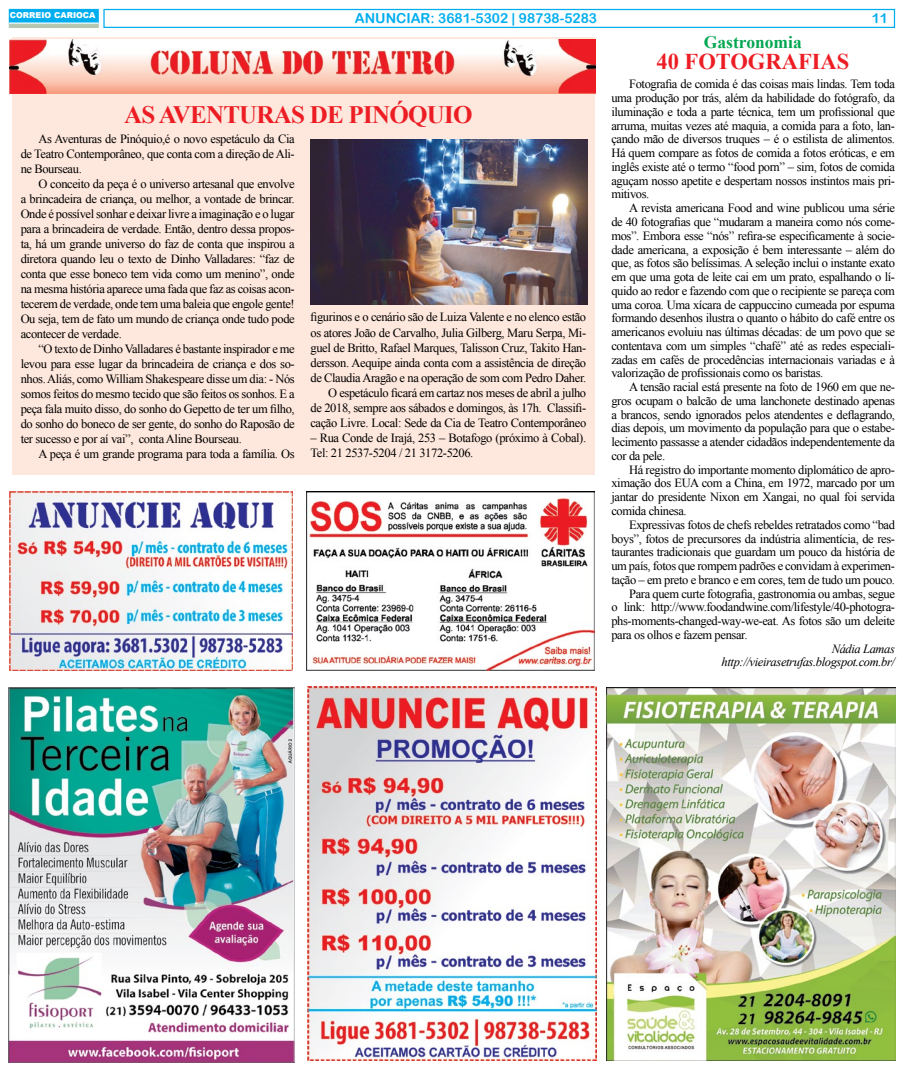
<style>
.page{position:relative;width:904px;height:1071px;background:#fff}
.page>*{position:absolute;margin:0;border:0;box-sizing:border-box;transform-origin:0 0}
.t1{font:700 25px "Times New Roman";letter-spacing:-.03em;color:#ed1d24}
.t2{font:700 22.5px "Times New Roman";color:#ed1d24}
.t3{font:700 17.5px "Times New Roman";color:#00a651}
.t4{font:13.75px "Arial Rounded MT Bold";color:#00aeef}
.t5{font:12.5px/13.8px "Times New Roman";letter-spacing:-.03em;color:#000;text-align:justify}
.t6{font:italic 12.5px/13.8px "Times New Roman";letter-spacing:-.03em;color:#000;text-align:right}
.t7{font:900 8.12px "Arial";color:#fff}
</style>
<div class="page">
<div style="left:103px;top:9px;width:792px;height:19px;border:1px solid #00aeef"></div>
<div style="left:9px;top:9px;width:90px;height:15px;background:#00aeef"></div>
<div style="left:9px;top:23px;width:90px;height:5px;background:#b6c7b1"></div>
<hr style="left:9px;top:22px;width:90px;height:2px;background:#fff">
<div style="left:12px;top:37px;width:582px;height:437px;background:#fee7dc"></div>
<img style="left:10px;top:39px;width:585px;height:54px">
<img style="left:310px;top:139px;width:277px;height:165px">
<img style="left:9px;top:492px;width:283px;height:178px">
<img style="left:307px;top:492px;width:288px;height:178px">
<img style="left:9px;top:687px;width:285px;height:374px">
<img style="left:607px;top:687px;width:288px;height:373px">
<img style="left:307px;top:686px;width:289px;height:374px">
<p class="t7" style="left:10px;top:9px;width:87px">CORREIO CARIOCA</p>
<p class="t4" style="left:355px;top:10px;width:243px">ANUNCIAR: 3681-5302 | 98738-5283</p>
<h1 class="t1" style="left:124px;top:97px;width:350px">AS AVENTURAS DE PINÓQUIO</h1>
<p class="t5" style="left:21px;top:131px;width:275px;line-height:15px;text-indent:18px">As Aventuras de Pinóquio,é o novo espetáculo da Cia de Teatro Contemporâneo, que conta com a direção de Ali&shy;ne Bourseau.</p>
<p class="t5" style="left:21px;top:176px;width:275px;line-height:15px;text-indent:18px">O conceito da peça é o universo artesanal que envolve a brincadeira de criança, ou melhor, a vontade de brincar.<br>Onde é possível sonhar e deixar livre a imaginação e o lugar para a brincadeira de verdade. Então, dentro dessa propos&shy;ta, há um grande universo do faz de conta que inspirou a diretora quando leu o texto de Dinho Valladares: “faz de conta que esse boneco tem vida como um menino”, onde na mesma história aparece uma fada que faz as coisas acon&shy;tecerem de verdade, onde tem uma baleia que engole gente!<br>Ou seja, tem de fato um mundo de criança onde tudo pode acontecer de verdade.</p>
<p class="t5" style="left:21px;top:341px;width:276px;line-height:15px;text-indent:18px">“O texto de Dinho Valladares é bastante inspirador e me levou para esse lugar da brincadeira de criança e dos so&shy;nhos. Aliás, como William Shakespeare disse um dia: - Nós somos feitos do mesmo tecido que são feitos os sonhos. E a peça fala muito disso, do sonho do Gepetto de ter um filho, do sonho do boneco de ser gente, do sonho do Raposão de ter sucesso e por aí vai”, conta Aline Bourseau.</p>
<p class="t5" style="left:38px;top:446px;width:258px">A peça é um grande programa para toda a família. Os</p>
<p class="t5" style="left:310px;top:309px;width:277px;line-height:15px;text-align:right">figurinos e o cenário são de Luiza Valente e no elenco estão os atores João de Carvalho, Julia Gilberg, Maru Serpa, Mi&shy;guel de Britto, Rafael Marques, Talisson Cruz, Takito Han&shy;dersson. Aequipe ainda conta com a assistência de direção de Claudia Aragão e na operação de som com Pedro Daher.<br>O espetáculo ficará em cartaz nos meses de abril a julho<br>de 2018, sempre aos sábados e domingos, às 17h. Classifi&shy;cação Livre. Local: Sede da Cia de Teatro Contemporâneo</p>
<p class="t5" style="left:310px;top:429px;width:277px;line-height:15px">– Rua Conde de Irajá, 253 – Botafogo (próximo à Cobal).<br>Tel: 21 2537-5204 / 21 3172-5206.</p>
<h3 class="t3" style="left:704px;top:30px;width:99px">Gastronomia</h3>
<h2 class="t2" style="left:656px;top:46px;width:194px">40 FOTOGRAFIAS</h2>
<p class="t4" style="left:871px;top:10px;width:18px">11</p>
<p class="t5" style="left:611px;top:77px;width:285px;text-indent:18px">Fotografia de comida é das coisas mais lindas. Tem toda uma produção por trás, além da habilidade do fotógrafo, da iluminação e toda a parte técnica, tem um profissional que arruma, muitas vezes até maquia, a comida para a foto, lan&shy;çando mão de diversos truques – é o estilista de alimentos.<br>Há quem compare as fotos de comida a fotos eróticas, e em inglês existe até o termo “food porn” – sim, fotos de comida aguçam nosso apetite e despertam nossos instintos mais pri&shy;mitivos.</p>
<p class="t5" style="left:611px;top:201px;width:285px;text-indent:18px">A revista americana Food and wine publicou uma série de 40 fotografias que “mudaram a maneira como nós come&shy;mos”. Embora esse “nós” refira-se especificamente à socie&shy;dade americana, a exposição é bem interessante – além do que, as fotos são belíssimas. A seleção inclui o instante exato em que uma gota de leite cai em um prato, espalhando o lí&shy;quido ao redor e fazendo com que o recipiente se pareça com uma coroa. Uma xícara de cappuccino cumeada por espuma formando desenhos ilustra o quanto o hábito do café entre os americanos evoluiu nas últimas décadas: de um povo que se contentava com um simples “chafé” até as redes especiali&shy;zadas em cafés de procedências internacionais variadas e à valorização de profissionais como os baristas.</p>
<p class="t5" style="left:611px;top:380px;width:285px;text-indent:18px">A tensão racial está presente na foto de 1960 em que ne&shy;gros ocupam o balcão de uma lanchonete destinado apenas a brancos, sendo ignorados pelos atendentes e deflagrando, dias depois, um movimento da população para que o estabe&shy;lecimento passasse a atender cidadãos independentemente da cor da pele.</p>
<p class="t5" style="left:611px;top:462px;width:285px;text-indent:18px">Há registro do importante momento diplomático de apro&shy;ximação dos EUA com a China, em 1972, marcado por um jantar do presidente Nixon em Xangai, no qual foi servida comida chinesa.</p>
<p class="t5" style="left:629px;top:517px;width:267px">Expressivas fotos de chefs rebeldes retratados como “bad</p>
<p class="t5" style="left:611px;top:531px;width:285px">boys”, fotos de precursores da indústria alimentícia, de res-</p>
<p class="t5" style="left:611px;top:545px;width:285px">taurantes tradicionais que guardam um pouco da história de</p>
<p class="t5" style="left:611px;top:558px;width:285px">um país, fotos que rompem padrões e convidam à experimen-</p>
<p class="t5" style="left:611px;top:572px;width:285px">tação – em preto e branco e em cores, tem de tudo um pouco.</p>
<p class="t5" style="left:629px;top:586px;width:267px">Para quem curte fotografia, gastronomia ou ambas, segue</p>
<p class="t5" style="left:611px;top:600px;width:285px">o link: http://www.foodandwine.com/lifestyle/40-photogra-</p>
<p class="t5" style="left:611px;top:613px;width:285px">phs-moments-changed-way-we-eat. As fotos são um deleite</p>
<p class="t5" style="left:611px;top:627px;width:137px">para os olhos e fazem pensar.</p>
<p class="t6" style="left:721px;top:641px;width:175px">Nádia Lamas http://vieirasetrufas.blogspot.com.br/</p>
</div>
